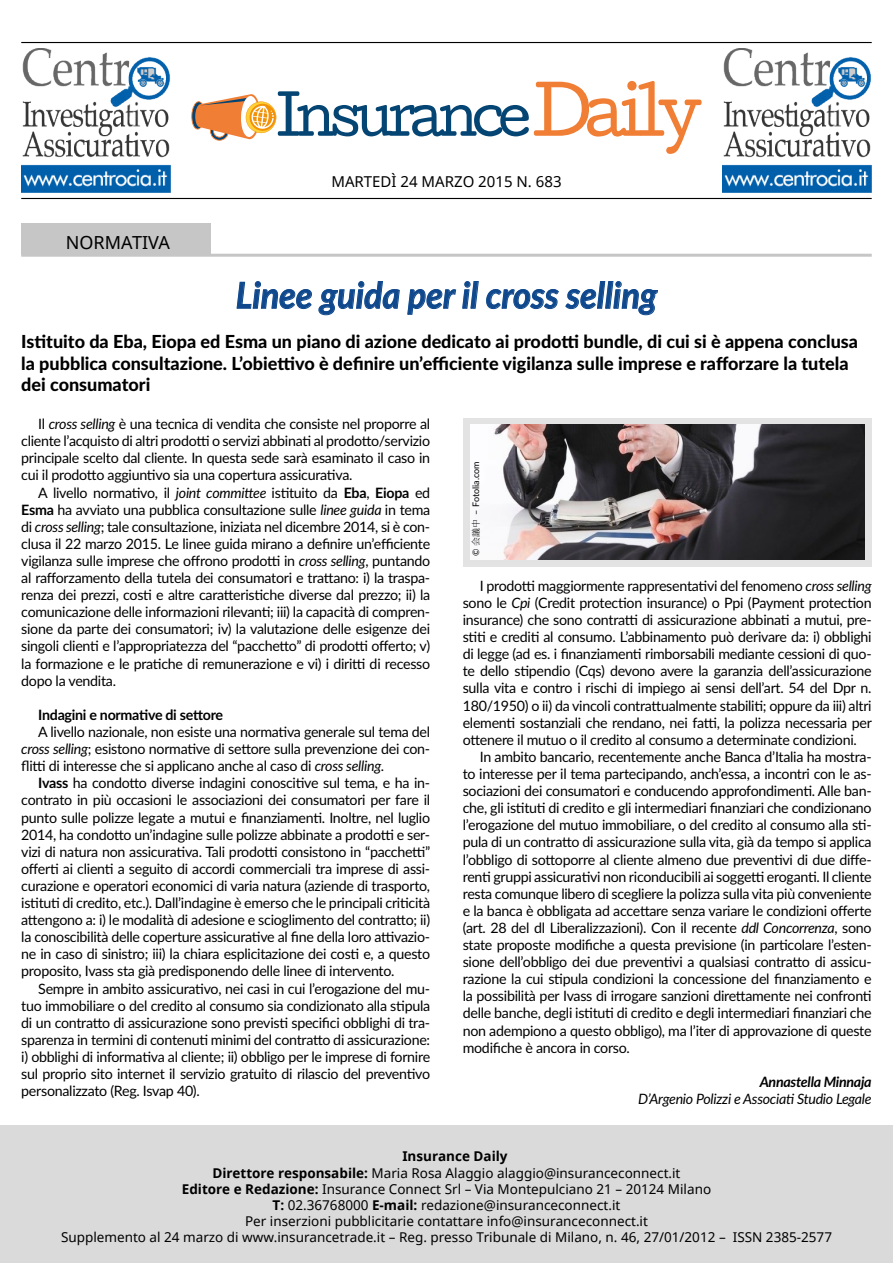
<style>
.page{position:relative;width:893px;height:1263px;background:#fff}
.page>*{position:absolute;margin:0;border:0;box-sizing:border-box;transform-origin:0 0}
.t1{font:italic 700 36px "Lato";color:#0f488c;scale:.95 1}
.t2{font:800 18px/21.6px "Lato";color:#000}
.t3{font:18px "Noto Sans";color:#000}
.t4{font:15px "Noto Sans";color:#000}
.t5{font:14.25px/17.1px "Lato";letter-spacing:-.02em;color:#000;text-align:justify}
.t6{font:italic 14.25px "Lato";letter-spacing:-.02em;color:#000}
.t7{font:700 14.25px "Lato";letter-spacing:-.02em;color:#000}
.t8{font:italic 700 14.25px "Lato";letter-spacing:-.02em;color:#000}
.t9{font:13.5px "Noto Sans";color:#000}
.t10{font:700 13.5px "Noto Sans";color:#000}
.t11{font:9px "Lato";color:#000}
.s1{font-style:italic}
.s2{font-weight:700}
.s3{font-family:"MS Mincho"}
</style>
<div class="page">
<hr style="left:21px;top:42px;width:851px;height:1px;background:#000">
<hr style="left:21px;top:198px;width:851px;height:1px;background:#000">
<svg style="left:191px;top:81px;width:511px;height:73px"></svg>
<img style="left:21px;top:48px;width:149px;height:144px">
<img style="left:723px;top:48px;width:149px;height:144px">
<div style="left:0;top:1125px;width:893px;height:138px;background:#dadada"></div>
<hr style="left:21px;top:254px;width:851px;height:3px;background:#c6c6c6">
<div style="left:21px;top:223px;width:190px;height:32px;background:#c6c6c6"></div>
<svg style="left:236px;top:281px;width:76px;height:28px"></svg>
<svg style="left:318px;top:281px;width:82px;height:35px"></svg>
<svg style="left:407px;top:289px;width:49px;height:26px"></svg>
<svg style="left:462px;top:281px;width:17px;height:28px"></svg>
<svg style="left:486px;top:289px;width:73px;height:20px"></svg>
<svg style="left:565px;top:281px;width:93px;height:35px"></svg>
<div style="left:463px;top:418px;width:409px;height:149px;background:#e3e3e3"></div>
<img style="left:470px;top:424px;width:394px;height:136px">
<p class="t3" style="left:66px;top:230px;width:106px">NORMATIVA</p>
<p class="t4" style="left:331px;top:171px;width:232px">MARTEDÌ 24 MARZO 2015 N. 683</p>
<h1 class="t1" style="left:236px;top:269px;width:445px">Linee guida per il cross selling</h1>
<p class="t2" style="left:21px;top:330px;width:838px">Istituito da Eba, Eiopa ed Esma un piano di azione dedicato ai prodotti bundle, di cui si è appena conclusa la pubblica consultazione. L’obiettivo è definire un’efficiente vigilanza sulle imprese e rafforzare la tutela dei consumatori</p>
<p class="t5" style="left:21px;top:415px;width:410px;text-indent:17px">Il <span class="s1">cross selling</span> è una tecnica di vendita che consiste nel proporre al cliente l’acquisto di altri prodotti o servizi abbinati al prodotto/servizio principale scelto dal cliente. In questa sede sarà esaminato il caso in cui il prodotto aggiuntivo sia una copertura assicurativa.</p>
<p class="t5" style="left:21px;top:483px;width:410px;text-indent:17px">A livello normativo, il <span class="s1">joint committee</span> istituito da <span class="s2">Eba</span>, <span class="s2">Eiopa</span> ed <span class="s2">Esma</span> ha avviato una pubblica consultazione sulle <span class="s1">linee guida</span> in tema di <span class="s1">cross selling</span>; tale consultazione, iniziata nel dicembre 2014, si è con&shy;clusa il 22 marzo 2015. Le linee guida mirano a definire un’efficiente vigilanza sulle imprese che offrono prodotti in <span class="s1">cross selling</span>, puntando al rafforzamento della tutela dei consumatori e trattano: i) la traspa&shy;renza dei prezzi, costi e altre caratteristiche diverse dal prezzo; ii) la comunicazione delle informazioni rilevanti; iii) la capacità di compren&shy;sione da parte dei consumatori; iv) la valutazione delle esigenze dei singoli clienti e l’appropriatezza del “pacchetto” di prodotti offerto; v) la formazione e le pratiche di remunerazione e vi) i diritti di recesso dopo la vendita.</p>
<p class="t7" style="left:38px;top:704px;width:186px">Indagini e normative di settore</p>
<p class="t5" style="left:21px;top:723px;width:410px;text-indent:17px">A livello nazionale, non esiste una normativa generale sul tema del <span class="s1">cross selling</span>; esistono normative di settore sulla prevenzione dei con&shy;flitti di interesse che si applicano anche al caso di <span class="s1">cross selling</span>.</p>
<p class="t5" style="left:21px;top:774px;width:411px;text-indent:17px"><span class="s2">Ivass</span> ha condotto diverse indagini conoscitive sul tema, e ha in&shy;contrato in più occasioni le associazioni dei consumatori per fare il punto sulle polizze legate a mutui e finanziamenti. Inoltre, nel luglio 2014, ha condotto un’indagine sulle polizze abbinate a prodotti e ser&shy;vizi di natura non assicurativa. Tali prodotti consistono in “pacchetti” offerti ai clienti a seguito di accordi commerciali tra imprese di assi&shy;curazione e operatori economici di varia natura (aziende di trasporto, istituti di credito, etc.). Dall’indagine è emerso che le principali criticità attengono a: i) le modalità di adesione e scioglimento del contratto; ii) la conoscibilità delle coperture assicurative al fine della loro attivazio&shy;ne in caso di sinistro; iii) la chiara esplicitazione dei costi e, a questo proposito, Ivass sta già predisponendo delle linee di intervento.</p>
<p class="t5" style="left:21px;top:979px;width:410px;text-indent:17px">Sempre in ambito assicurativo, nei casi in cui l’erogazione del mu&shy;tuo immobiliare o del credito al consumo sia condizionato alla stipula di un contratto di assicurazione sono previsti specifici obblighi di tra&shy;sparenza in termini di contenuti minimi del contratto di assicurazione: i) obblighi di informativa al cliente; ii) obbligo per le imprese di fornire sul proprio sito internet il servizio gratuito di rilascio del preventivo personalizzato (Reg. Isvap 40).</p>
<p class="t11" style="left:469px;top:556px;width:96px;rotate:-90deg">© <span class="s3">会議中</span> – Fotolia.com</p>
<p class="t5" style="left:463px;top:576px;width:411px;text-indent:17px">I prodotti maggiormente rappresentativi del fenomeno <span class="s1">cross selling </span>sono le <span class="s1">Cpi</span> (Credit protection insurance) o Ppi (Payment protection insurance) che sono contratti di assicurazione abbinati a mutui, pre&shy;stiti e crediti al consumo. L’abbinamento può derivare da: i) obblighi di legge (ad es. i finanziamenti rimborsabili mediante cessioni di quo&shy;te dello stipendio (Cqs) devono avere la garanzia dell’assicurazione sulla vita e contro i rischi di impiego ai sensi dell’art. 54 del Dpr n.<br>180/1950) o ii) da vincoli contrattualmente stabiliti; oppure da iii) altri elementi sostanziali che rendano, nei fatti, la polizza necessaria per ottenere il mutuo o il credito al consumo a determinate condizioni.</p>
<p class="t5" style="left:463px;top:747px;width:410px;text-indent:17px">In ambito bancario, recentemente anche Banca d’Italia ha mostra&shy;to interesse per il tema partecipando, anch’essa, a incontri con le as&shy;sociazioni dei consumatori e conducendo approfondimenti. Alle ban&shy;che, gli istituti di credito e gli intermediari finanziari che condizionano l’erogazione del mutuo immobiliare, o del credito al consumo alla sti&shy;pula di un contratto di assicurazione sulla vita, già da tempo si applica l’obbligo di sottoporre al cliente almeno due preventivi di due diffe&shy;renti gruppi assicurativi non riconducibili ai soggetti eroganti. Il cliente resta comunque libero di scegliere la polizza sulla vita più conveniente e la banca è obbligata ad accettare senza variare le condizioni offerte (art. 28 del dl Liberalizzazioni). Con il recente <span class="s1">ddl Concorrenza</span>, sono state proposte modifiche a questa previsione (in particolare l’esten&shy;sione dell’obbligo dei due preventivi a qualsiasi contratto di assicu&shy;razione la cui stipula condizioni la concessione del finanziamento e la possibilità per Ivass di irrogare sanzioni direttamente nei confronti delle banche, degli istituti di credito e degli intermediari finanziari che non adempiono a questo obbligo), ma l’iter di approvazione di queste modifiche è ancora in corso.</p>
<p class="t8" style="left:760px;top:1071px;width:114px">Annastella Minnaja</p>
<p class="t6" style="left:638px;top:1088px;width:235px">D’Argenio Polizzi e Associati Studio Legale</p>
<p class="t10" style="left:402px;top:1147px;width:107px">Insurance Daily</p>
<p class="t9" style="left:212px;top:1163px;width:469px"><span class="s2">Direttore responsabile:</span> Maria Rosa Alaggio alaggio@insuranceconnect.it</p>
<p class="t9" style="left:182px;top:1179px;width:531px"><span class="s2">Editore e Redazione:</span> Insurance Connect Srl – Via Montepulciano 21 – 20124 Milano</p>
<p class="t9" style="left:273px;top:1196px;width:349px"><span class="s2">T:</span> 02.36768000 <span class="s2">E-mail:</span> redazione@insuranceconnect.it</p>
<p class="t9" style="left:245px;top:1212px;width:404px">Per inserzioni pubblicitarie contattare info@insuranceconnect.it</p>
<p class="t9" style="left:61px;top:1228px;width:772px">Supplemento al 24 marzo di www.insurancetrade.it – Reg. presso Tribunale di Milano, n. 46, 27/01/2012 – ISSN 2385-2577</p>
<p class="t3" style="left:441px;top:1202px;width:12px">5</p>
</div>
